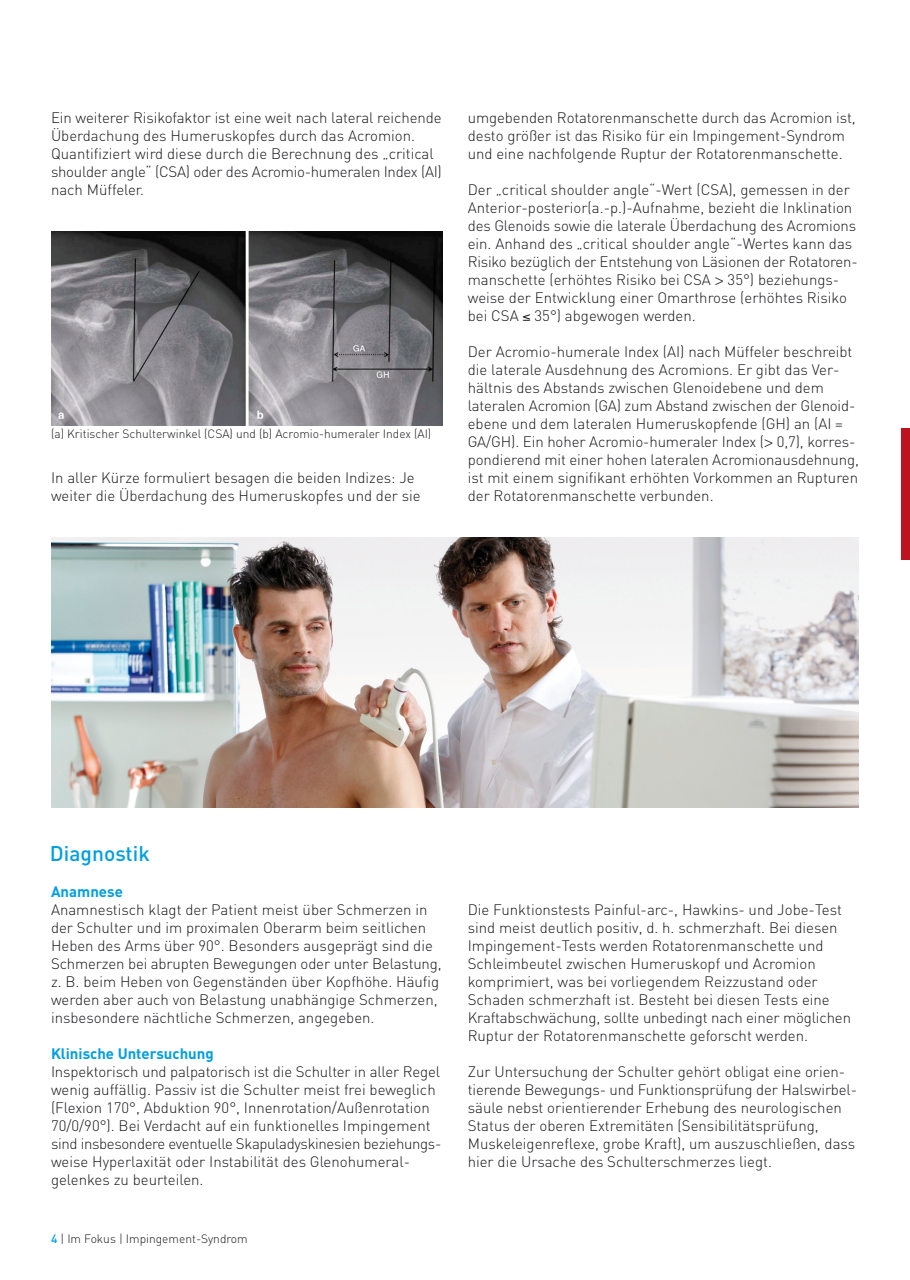
<style>
.page{position:relative;width:910px;height:1280px;background:#fff}
.page>*{position:absolute;margin:0;border:0;box-sizing:border-box;transform-origin:0 0}
.t1{font:500 21px "DIN";color:#009ee0}
.t2{font:300 15px/18px "DIN";color:#1a171c}
.t3{font:700 15px "DIN";color:#009ee0}
.t4{font:300 12px "DIN";color:#1a171c}
.s1{font-family:"Helvetica Neue"}
.s2{font-weight:500;color:#009ee0}
</style>
<div class="page">
<img style="left:51px;top:537px;width:808px;height:270px">
<div style="left:901px;top:429px;width:9px;height:131px;background:#bd1220"></div>
<img style="left:51px;top:231px;width:391px;height:194px">
<p class="t2" style="left:51px;top:108px;width:392px">Ein weiterer Risikofaktor ist eine weit nach lateral reichende Überdachung des Humeruskopfes durch das Acromion.<br>Quantifiziert wird diese durch die Berechnung des „critical shoulder angle“ (CSA) oder des Acromio-humeralen Index (AI) nach Müffeler.</p>
<p class="t4" style="left:51px;top:426px;width:382px">(a) Kritischer Schulterwinkel (CSA) und (b) Acromio-humeraler Index (AI)</p>
<p class="t2" style="left:51px;top:468px;width:371px">In aller Kürze formuliert besagen die beiden Indizes: Je weiter die Überdachung des Humeruskopfes und der sie</p>
<p class="t2" style="left:468px;top:108px;width:389px">umgebenden Rotatorenmanschette durch das Acromion ist, desto größer ist das Risiko für ein Impingement-Syndrom und eine nachfolgende Ruptur der Rotatorenmanschette.</p>
<p class="t2" style="left:468px;top:180px;width:391px">Der „critical shoulder angle“-Wert (CSA), gemessen in der Anterior-posterior(a.-p.)-Aufnahme, bezieht die Inklination des Glenoids sowie die laterale Überdachung des Acromions ein. Anhand des „critical shoulder angle“-Wertes kann das Risiko bezüglich der Entstehung von Läsionen der Rotatoren&shy;manschette (erhöhtes Risiko bei CSA <span class="s1">&gt;</span> 35°) beziehungs&shy;weise der Entwicklung einer Omarthrose (erhöhtes Risiko bei CSA ≤ 35°) abgewogen werden.</p>
<p class="t2" style="left:468px;top:342px;width:393px">Der Acromio-humerale Index (AI) nach Müffeler beschreibt die laterale Ausdehnung des Acromions. Er gibt das Ver&shy;hältnis des Abstands zwischen Glenoidebene und dem lateralen Acromion (GA) zum Abstand zwischen der Glenoid&shy;ebene und dem lateralen Humeruskopfende (GH) an (AI = GA/GH). Ein hoher Acromio-humeraler Index (<span class="s1">&gt;</span> 0,7), korres&shy;pondierend mit einer hohen lateralen Acromionausdehnung, ist mit einem signifikant erhöhten Vorkommen an Rupturen der Rotatorenmanschette verbunden.</p>
<h1 class="t1" style="left:50px;top:840px;width:101px">Diagnostik</h1>
<p class="t3" style="left:51px;top:882px;width:73px">Anamnese</p>
<p class="t2" style="left:51px;top:900px;width:392px">Anamnestisch klagt der Patient meist über Schmerzen in der Schulter und im proximalen Oberarm beim seitlichen Heben des Arms über 90°. Besonders ausgeprägt sind die Schmerzen bei abrupten Bewegungen oder unter Belastung, z. B. beim Heben von Gegenständen über Kopfhöhe. Häufig werden aber auch von Belastung unabhängige Schmerzen, insbesondere nächtliche Schmerzen, angegeben.</p>
<p class="t3" style="left:51px;top:1044px;width:164px">Klinische Untersuchung</p>
<p class="t2" style="left:51px;top:1062px;width:392px">Inspektorisch und palpatorisch ist die Schulter in aller Regel wenig auffällig. Passiv ist die Schulter meist frei beweglich (Flexion 170°, Abduktion 90°, Innenrotation/Außenrotation 70/0/90°). Bei Verdacht auf ein funktionelles Impingement sind insbesondere eventuelle Skapuladyskinesien beziehungs&shy;weise Hyperlaxität oder Instabilität des Glenohumeral&shy;gelenkes zu beurteilen.</p>
<p class="t4" style="left:51px;top:1231px;width:198px"><span class="s2">4</span> | Im Fokus | Impingement-Syndrom</p>
<p class="t2" style="left:468px;top:900px;width:385px">Die Funktionstests Painful-arc-, Hawkins- und Jobe-Test sind meist deutlich positiv, d. h. schmerzhaft. Bei diesen Impingement-Tests werden Rotatorenmanschette und Schleimbeutel zwischen Humeruskopf und Acromion komprimiert, was bei vorliegendem Reizzustand oder Schaden schmerzhaft ist. Besteht bei diesen Tests eine Kraftabschwächung, sollte unbedingt nach einer möglichen Ruptur der Rotatorenmanschette geforscht werden.</p>
<p class="t2" style="left:468px;top:1062px;width:391px">Zur Untersuchung der Schulter gehört obligat eine orien&shy;tierende Bewegungs- und Funktionsprüfung der Halswirbel&shy;säule nebst orientierender Erhebung des neurologischen Status der oberen Extremitäten (Sensibilitätsprüfung, Muskeleigenreflexe, grobe Kraft), um auszuschließen, dass hier die Ursache des Schulterschmerzes liegt.</p>
</div>
